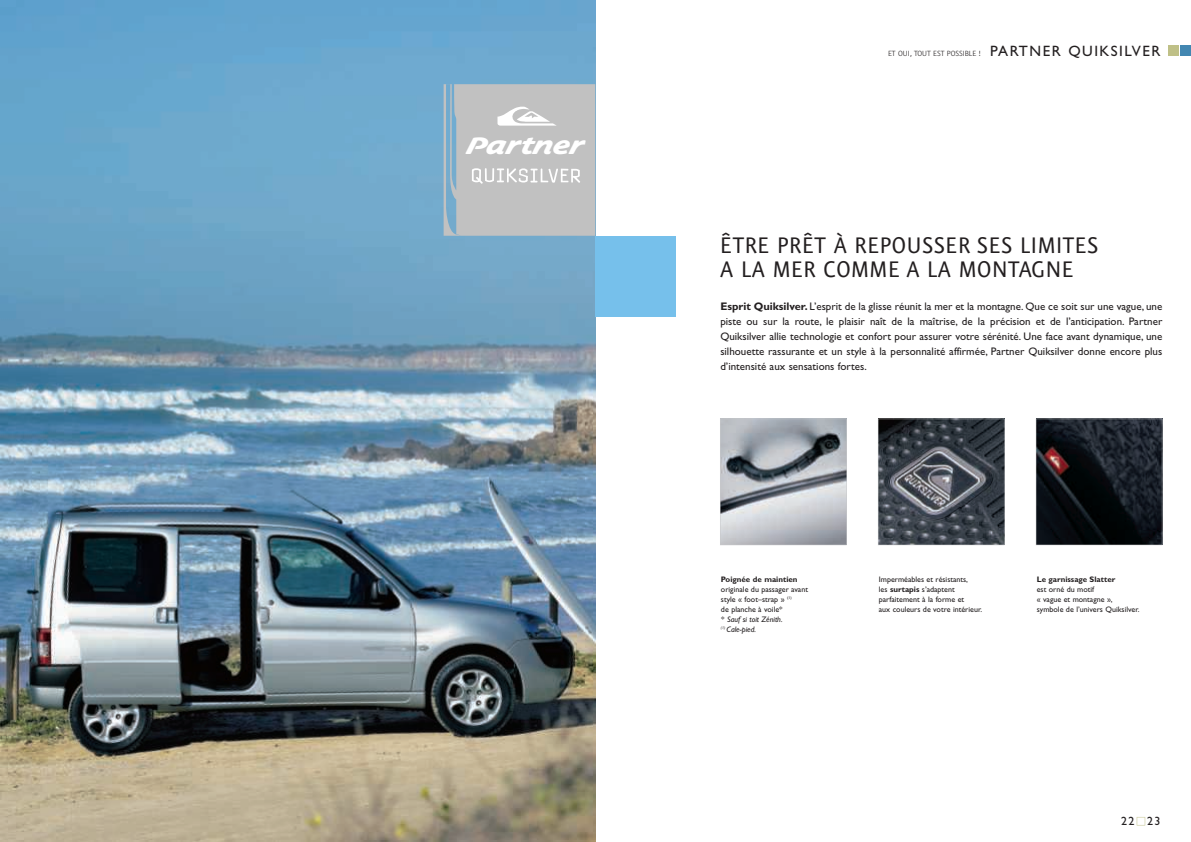
<style>
.page{position:relative;width:1191px;height:842px;background:#fff}
.page>*{position:absolute;margin:0;border:0;box-sizing:border-box;transform-origin:0 0}
.t1{font:27px/24px "Eureka Sans Regular Caps";color:#231f20}
.t2{font:24.8px "Lion Bold Script Alternate";color:#fff}
.t3{font:15px "Gill Sans";letter-spacing:.1em;color:#231f20}
.t4{font:12px "Gill Sans";color:#231f20}
.t5{font:11px/15px "Gill Sans";color:#231f20;text-align:justify}
.t6{font:300 9px "Eureka Sans";color:#231f20}
.t7{font:8px/10px "Gill Sans";color:#231f20}
.t8{font:700 8px "Gill Sans";color:#231f20}
.t9{font:italic 8px/10px "Gill Sans";color:#231f20}
.s1{font-weight:700}
</style>
<div class="page">
<img style="left:0;top:0;width:595px;height:842px">
<svg style="left:1136px;top:817px;width:9px;height:8px"></svg>
<div style="left:1168px;top:45px;width:10px;height:11px;background:#bfc087"></div>
<div style="left:1180px;top:45px;width:10px;height:11px;background:#4387b1"></div>
<svg style="left:720px;top:419px;width:126px;height:126px;background:#a3a8ae"></svg>
<svg style="left:878px;top:419px;width:126px;height:126px;background:#474d55"></svg>
<svg style="left:1035px;top:419px;width:127px;height:126px;background:#16191f"></svg>
<div style="left:595px;top:236px;width:81px;height:80px;background:#76c0eb"></div>
<svg style="left:443px;top:84px;width:152px;height:153px;background:#bec2c4"></svg>
<h2 class="t2" style="left:467px;top:136px;width:118px">Partner</h2>
<p class="t6" style="left:888px;top:50px;width:94px">ET OUI, TOUT EST POSSIBLE !</p>
<h3 class="t3" style="left:990px;top:45px;width:172px">PARTNER QUIKSILVER</h3>
<h1 class="t1" style="left:720px;top:232px;width:380px">ÊTRE PRÊT À REPOUSSER SES LIMITES<br>A LA MER COMME A LA MONTAGNE</h1>
<p class="t5" style="left:720px;top:300px;width:443px"><span class="s1">Esprit Quiksilver.</span> L’esprit de la glisse réunit la mer et la montagne. Que ce soit sur une vague, une piste ou sur la route, le plaisir naît de la maîtrise, de la précision et de l’anticipation. Partner Quiksilver allie technologie et confort pour assurer votre sérénité. Une face avant dynamique, une silhouette rassurante et un style à la personnalité affirmée, Partner Quiksilver donne encore plus d’intensité aux sensations fortes.</p>
<p class="t8" style="left:721px;top:576px;width:78px">Poignée de maintien</p>
<p class="t7" style="left:721px;top:585px;width:89px">originale du passager avant style « foot–strap » <sup>(1)<br></sup>de planche à voile*</p>
<p class="t9" style="left:721px;top:615px;width:63px">* Sauf si toit Zénith. <sup>(1)</sup> Cale-pied.</p>
<p class="t7" style="left:879px;top:575px;width:105px">Imperméables et résistants,<br>les <span class="s1">surtapis</span> s’adaptent parfaitement à la forme et<br>aux couleurs de votre intérieur.</p>
<p class="t8" style="left:1036px;top:576px;width:80px">Le garnissage Slatter</p>
<p class="t7" style="left:1036px;top:585px;width:104px">est orné du motif<br>« vague et montagne », symbole de l’univers Quiksilver.</p>
<p class="t4" style="left:1121px;top:817px;width:41px">22 23</p>
</div>
